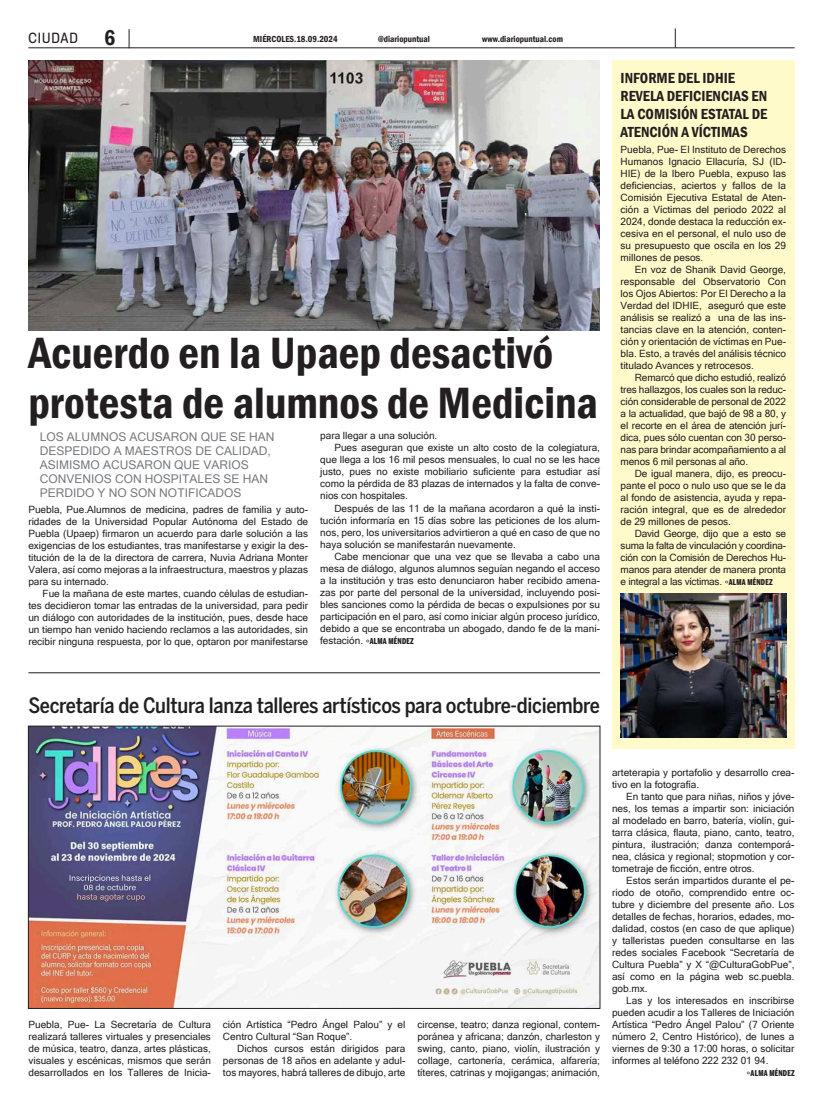
<style>
.page{position:relative;width:823px;height:1106px;background:#fff}
.page>*{position:absolute;margin:0;border:0;box-sizing:border-box;transform-origin:0 0}
.t1{font:600 condensed 45px/50px "Franklin Gothic";color:#231f20}
.t2{font:600 condensed 22px "Franklin Gothic";color:#231f20}
.t3{font:500 21px "Benton Sans Cond";letter-spacing:-.015em;color:#231f20}
.t4{font:600 condensed 15px/18px "Franklin Gothic";color:#231f20}
.t5{font:13px "Titling Gothic FB Narrow";letter-spacing:.08em;color:#231f20}
.t6{font:12px/14px "Microsoft Sans Serif";color:#76787b}
.t7{font:10px/12px "Microsoft Sans Serif";color:#231f20;text-align:justify}
.t8{font:600 condensed 9px "Franklin Gothic";color:#231f20}
.t9{font:900 8px "Benton Sans Comp";letter-spacing:.03em;color:#231f20}
.s1{font-family:"Benton Sans Comp";font-weight:900;font-size:8px}
.s2{font-family:"Microsoft Sans Serif";font-weight:400;font-size:10px}
</style>
<div class="page">
<div style="left:611px;top:60px;width:183px;height:688px;background:#fffaca"></div>
<hr style="left:28px;top:47px;width:766px;height:1px;background:#231f20">
<svg style="left:674px;top:28px;width:1px;height:20px"></svg>
<svg style="left:129px;top:29px;width:1px;height:19px"></svg>
<img style="left:620px;top:593px;width:165px;height:144px">
<img style="left:30px;top:728px;width:567px;height:278px">
<img style="left:28px;top:60px;width:571px;height:270px">
<hr style="left:28px;top:672px;width:571px;height:1px;background:#231f20">
<p class="t5" style="left:28px;top:31px;width:51px">CIUDAD</p>
<p class="t2" style="left:104px;top:23px;width:13px">6</p>
<p class="t8" style="left:253px;top:33px;width:86px">MIÉRCOLES.18.09.2024</p>
<p class="t8" style="left:378px;top:33px;width:53px">@diariopuntual</p>
<p class="t8" style="left:482px;top:33px;width:82px">www.diariopuntual.com</p>
<p class="t1" style="left:28px;top:327px;width:570px">Acuerdo en la Upaep desactivó protesta de alumnos de Medicina</p>
<p class="t6" style="left:40px;top:429px;width:236px">LOS ALUMNOS ACUSARON QUE SE HAN<br>DESPEDIDO A MAESTROS DE CALIDAD,<br>ASIMISMO ACUSARON QUE VARIOS<br>CONVENIOS CON HOSPITALES SE HAN<br>PERDIDO Y NO SON NOTIFICADOS</p>
<p class="t7" style="left:28px;top:503px;width:281px">Puebla, Pue.Alumnos de medicina, padres de familia y auto&shy;ridades de la Universidad Popular Autónoma del Estado de Puebla (Upaep) firmaron un acuerdo para darle solución a las exigencias de los estudiantes, tras manifestarse y exigir la des&shy;titución de la de la directora de carrera, Nuvia Adriana Monter Valera, así como mejoras a la infraestructura, maestros y plazas para su internado.</p>
<p class="t7" style="left:28px;top:587px;width:281px;text-indent:14px">Fue la mañana de este martes, cuando células de estudian&shy;tes decidieron tomar las entradas de la universidad, para pedir un diálogo con autoridades de la institución, pues, desde hace un tiempo han venido haciendo reclamos a las autoridades, sin recibir ninguna respuesta, por lo que, optaron por manifestarse</p>
<p class="t7" style="left:320px;top:430px;width:119px">para llegar a una solución.</p>
<p class="t7" style="left:320px;top:442px;width:281px;text-indent:14px">Pues aseguran que existe un alto costo de la colegiatura, que llega a los 16 mil pesos mensuales, lo cual no se les hace justo, pues no existe mobiliario suficiente para estudiar así como la pérdida de 83 plazas de internados y la falta de conve&shy;nios con hospitales.</p>
<p class="t7" style="left:320px;top:502px;width:281px;text-indent:14px">Después de las 11 de la mañana acordaron a qué la insti&shy;tución informaría en 15 días sobre las peticiones de los alum&shy;nos, pero, los universitarios advirtieron a qué en caso de que no haya solución se manifestarán nuevamente.</p>
<p class="t7" style="left:320px;top:550px;width:281px;text-indent:14px">Cabe mencionar que una vez que se llevaba a cabo una mesa de diálogo, algunos alumnos seguían negando el acceso a la institución y tras esto denunciaron haber recibido amena&shy;zas por parte del personal de la universidad, incluyendo posi&shy;bles sanciones como la pérdida de becas o expulsiones por su participación en el paro, así como iniciar algún proceso jurídico, debido a que se encontraba un abogado, dando fe de la mani&shy;festación. °<span class="s1">ALMA MÉNDEZ</span></p>
<p class="t3" style="left:28px;top:693px;width:572px">Secretaría de Cultura lanza talleres artísticos para octubre-diciembre</p>
<p class="t4" style="left:620px;top:68px;width:148px">INFORME DEL IDHIE<br>REVELA DEFICIENCIAS EN<br>LA COMISIÓN ESTATAL DE<br>ATENCIÓN A VÍCTIMAS</p>
<p class="t7" style="left:620px;top:143px;width:167px">Puebla, Pue- El Instituto de Derechos Humanos Ignacio Ellacuría, SJ (ID-HIE) de la Ibero Puebla, expuso las deficiencias, aciertos y fallos de la Comisión Ejecutiva Estatal de Aten&shy;ción a Víctimas del periodo 2022 al 2024, donde destaca la reducción ex&shy;cesiva en el personal, el nulo uso de su presupuesto que oscila en los 29 millones de pesos.</p>
<p class="t7" style="left:620px;top:263px;width:167px;text-indent:14px">En voz de Shanik David George, responsable del Observatorio Con los Ojos Abiertos: Por El Derecho a la Verdad del IDHIE, aseguró que este análisis se realizó a una de las ins&shy;tancias clave en la atención, conten&shy;ción y orientación de víctimas en Pue&shy;bla. Esto, a través del análisis técnico titulado Avances y retrocesos.</p>
<p class="t7" style="left:620px;top:371px;width:167px;text-indent:14px">Remarcó que dicho estudió, realizó tres hallazgos, los cuales son la reduc&shy;ción considerable de personal de 2022 a la actualidad, que bajó de 98 a 80, y el recorte en el área de atención jurí&shy;dica, pues sólo cuentan con 30 perso&shy;nas para brindar acompañamiento a al menos 6 mil personas al año.</p>
<p class="t7" style="left:620px;top:467px;width:167px;text-indent:14px">De igual manera, dijo, es preocu&shy;pante el poco o nulo uso que se le da al fondo de asistencia, ayuda y repa&shy;ración integral, que es de alrededor de 29 millones de pesos.</p>
<p class="t7" style="left:620px;top:527px;width:167px;text-indent:14px">David George, dijo que a esto se suma la falta de vinculación y coordina&shy;ción con la Comisión de Derechos Hu&shy;manos para atender de manera pronta e integral a las víctimas. °<span class="s1">ALMA MÉNDEZ</span></p>
<p class="t7" style="left:28px;top:1018px;width:184px">Puebla, Pue- La Secretaría de Cultura realizará talleres virtuales y presenciales de música, teatro, danza, artes plásticas, visuales y escénicas, mismos que serán desarrollados en los Talleres de Inicia-</p>
<p class="t7" style="left:223px;top:1018px;width:184px">ción Artística “Pedro Ángel Palou” y el<br>Centro Cultural “San Roque”.</p>
<p class="t7" style="left:223px;top:1042px;width:184px;text-indent:14px">Dichos cursos están dirigidos para personas de 18 años en adelante y adul&shy;tos mayores, habrá talleres de dibujo, arte</p>
<p class="t7" style="left:417px;top:1018px;width:184px">circense, teatro; danza regional, contem&shy;poránea y africana; danzón, charleston y swing, canto, piano, violín, ilustración y collage, cartonería, cerámica, alfarería; títeres, catrinas y mojigangas; animación,</p>
<p class="t7" style="left:611px;top:766px;width:184px">arteterapia y portafolio y desarrollo crea&shy;tivo en la fotografía.</p>
<p class="t7" style="left:611px;top:790px;width:184px;text-indent:14px">En tanto que para niñas, niños y jóve&shy;nes, los temas a impartir son: iniciación al modelado en barro, batería, violín, gui&shy;tarra clásica, flauta, piano, canto, teatro, pintura, ilustración; danza contemporá&shy;nea, clásica y regional; stopmotion y cor&shy;tometraje de ficción, entre otros.</p>
<p class="t7" style="left:611px;top:874px;width:184px;text-indent:14px">Estos serán impartidos durante el pe&shy;riodo de otoño, comprendido entre oc&shy;tubre y diciembre del presente año. Los detalles de fechas, horarios, edades, mo&shy;dalidad, costos (en caso de que aplique) y talleristas pueden consultarse en las redes sociales Facebook “Secretaría de Cultura Puebla” y X “@CulturaGobPue”, así como en la página web sc.puebla. gob.mx.</p>
<p class="t7" style="left:611px;top:994px;width:184px;text-indent:14px">Las y los interesados en inscribirse pueden acudir a los Talleres de Iniciación Artística “Pedro Ángel Palou” (7 Oriente número 2, Centro Histórico), de lunes a viernes de 9:30 a 17:00 horas, o solicitar informes al teléfono 222 232 01 94.</p>
<p class="t9" style="left:746px;top:1068px;width:49px"><span class="s2">°</span>ALMA MÉNDEZ</p>
</div>
